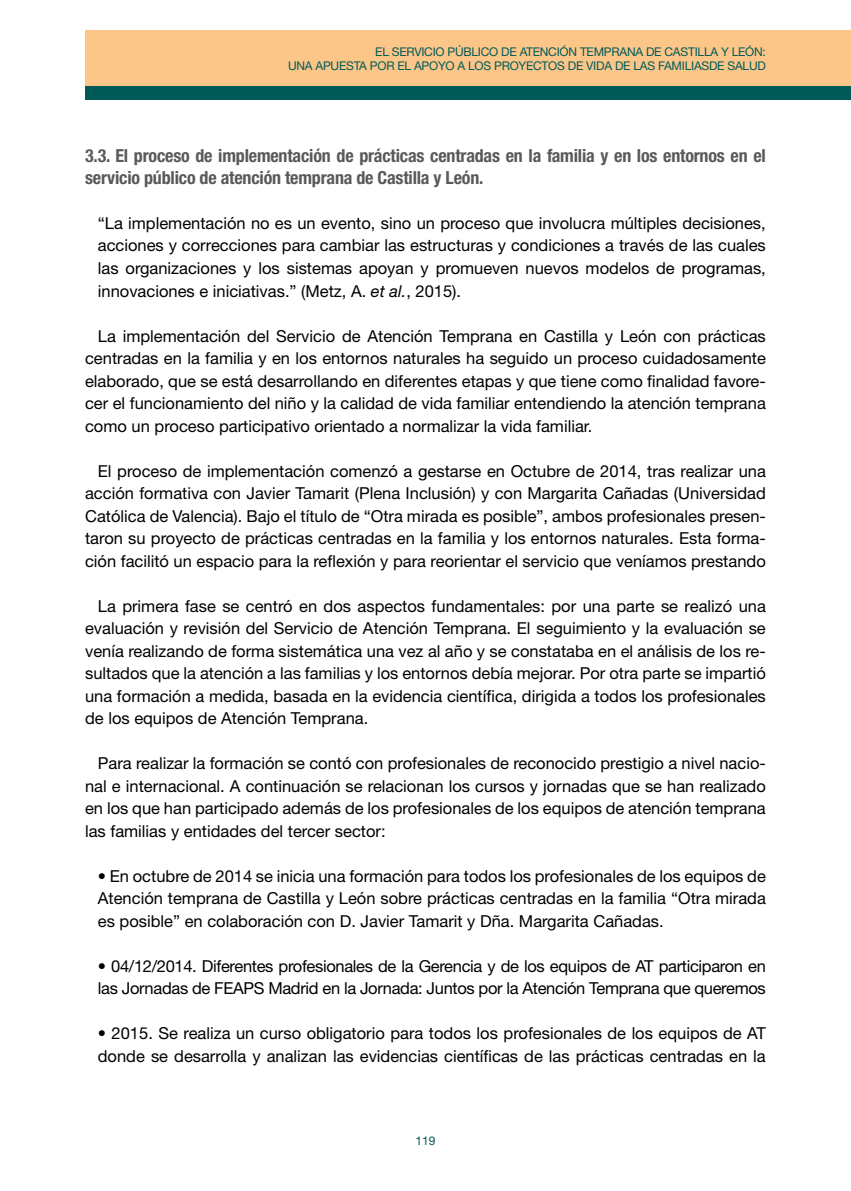
<style>
.page{position:relative;width:851px;height:1191px;background:#fff}
.page>*{position:absolute;margin:0;border:0;box-sizing:border-box;transform-origin:0 0}
.t1{font:700 condensed 18px/22.5px "Helvetica Neue LT Std";letter-spacing:-.01em;color:#58595b}
.t2{font:16.5px/22.5px "Helvetica Neue LT Std";color:#000;text-align:justify}
.t3{font:16.5px/22.5px "Helvetica Neue LT Std";letter-spacing:-.02em;color:#000}
.t4{font:12px/14.4px "Helvetica Neue LT Std";letter-spacing:-.02em;color:#005a58}
.s1{font-style:italic}
</style>
<div class="page">
<div style="left:85px;top:31px;width:765px;height:55px;background:#fdc689"></div>
<div style="left:85px;top:87px;width:765px;height:13px;background:#005a58"></div>
<p class="t4" style="left:288px;top:44px;width:479px;text-indent:87px">EL SERVICIO PÚBLICO DE ATENCIÓN TEMPRANA DE CASTILLA Y LEÓN:<br>UNA APUESTA POR EL APOYO A LOS PROYECTOS DE VIDA DE LAS FAMILIASde Salud</p>
<p class="t1" style="left:85px;top:144px;width:682px">3.3. El proceso de implementación de prácticas centradas en la familia y en los entornos en el servicio público de atención temprana de Castilla y León.</p>
<p class="t2" style="left:98px;top:212px;width:669px">“La implementación no es un evento, sino un proceso que involucra múltiples decisiones, acciones y correcciones para cambiar las estructuras y condiciones a través de las cuales las organizaciones y los sistemas apoyan y promueven nuevos modelos de programas, innovaciones e iniciativas.” (Metz, A. <span class="s1">et al.</span>, 2015).</p>
<p class="t2" style="left:85px;top:324px;width:682px;text-indent:13px">La implementación del Servicio de Atención Temprana en Castilla y León con prácticas centradas en la familia y en los entornos naturales ha seguido un proceso cuidadosamente elaborado, que se está desarrollando en diferentes etapas y que tiene como finalidad favore&shy;cer el funcionamiento del niño y la calidad de vida familiar entendiendo la atención temprana como un proceso participativo orientado a normalizar la vida familiar.</p>
<p class="t2" style="left:85px;top:459px;width:682px;text-indent:13px">El proceso de implementación comenzó a gestarse en Octubre de 2014, tras realizar una acción formativa con Javier Tamarit (Plena Inclusión) y con Margarita Cañadas (Universidad Católica de Valencia). Bajo el título de “Otra mirada es posible”, ambos profesionales presen&shy;taron su proyecto de prácticas centradas en la familia y los entornos naturales. Esta forma&shy;ción facilitó un espacio para la reflexión y para reorientar el servicio que veníamos prestando</p>
<p class="t2" style="left:85px;top:594px;width:682px;text-indent:13px">La primera fase se centró en dos aspectos fundamentales: por una parte se realizó una evaluación y revisión del Servicio de Atención Temprana. El seguimiento y la evaluación se venía realizando de forma sistemática una vez al año y se constataba en el análisis de los re&shy;sultados que la atención a las familias y los entornos debía mejorar. Por otra parte se impartió una formación a medida, basada en la evidencia científica, dirigida a todos los profesionales de los equipos de Atención Temprana.</p>
<p class="t2" style="left:85px;top:752px;width:682px;text-indent:13px">Para realizar la formación se contó con profesionales de reconocido prestigio a nivel nacio&shy;nal e internacional. A continuación se relacionan los cursos y jornadas que se han realizado en los que han participado además de los profesionales de los equipos de atención temprana las familias y entidades del tercer sector:</p>
<p class="t2" style="left:98px;top:864px;width:669px">• En octubre de 2014 se inicia una formación para todos los profesionales de los equipos de Atención temprana de Castilla y León sobre prácticas centradas en la familia “Otra mirada es posible” en colaboración con D. Javier Tamarit y Dña. Margarita Cañadas.</p>
<p class="t3" style="left:98px;top:954px;width:669px">• 04/12/2014. Diferentes profesionales de la Gerencia y de los equipos de AT participaron en las Jornadas de FEAPS Madrid en la Jornada: Juntos por la Atención Temprana que queremos</p>
<p class="t2" style="left:98px;top:1022px;width:669px">• 2015. Se realiza un curso obligatorio para todos los profesionales de los equipos de AT donde se desarrolla y analizan las evidencias científicas de las prácticas centradas en la</p>
<p class="t4" style="left:415px;top:1133px;width:22px">119</p>
</div>
